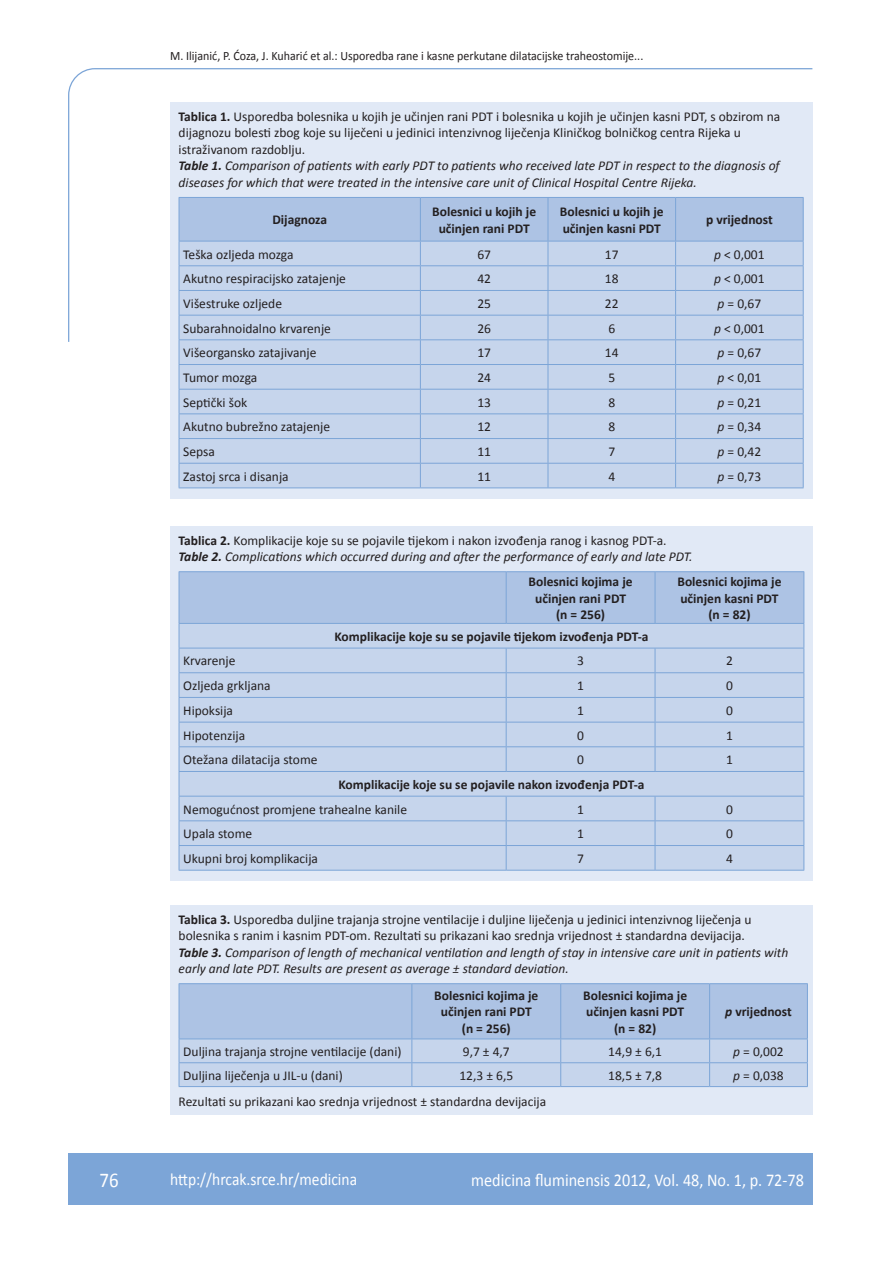
<style>
.page{position:relative;width:889px;height:1268px;background:#fff}
.page>*{position:absolute;margin:0;border:0;box-sizing:border-box;transform-origin:0 0}
.t1{font:21px "Calibri";color:#fff;scale:.9 1}
.t2{font:18px "Calibri";color:#fff;scale:.9 1}
.t3{font:17.25px "Calibri";color:#fff;scale:.9 1}
.potpis_slika{font:13.5px/16.5px "Calibri";color:#231f20}
.tablica{font:13.5px "Calibri";color:#231f20}
.tablica-2{font:700 13.5px/16.5px "Calibri";color:#231f20;text-align:center}
.potpis_slika-2{font:italic 13.5px/16.5px "Calibri";color:#231f20}
.glava{font:12.75px "Calibri";color:#231f20;scale:.94 1}
.s1{font-weight:700}
.s2{font-weight:700;font-style:italic}
.s3{font-style:italic}
.s4{font-weight:700;font-style:normal}
.s5{font-style:normal}
</style>
<div class="page">
<svg style="left:68px;top:68px;width:745px;height:275px"></svg>
<div style="left:68px;top:1152px;width:744px;height:51px;background:#7ca5d7"></div>
<div style="left:170px;top:102px;width:642px;height:396px;background:#e1e9f6"></div>
<svg style="left:179px;top:197px;width:625px;height:290px;background:#bfd0e9"></svg>
<hr style="left:179px;top:487px;width:241px;height:1px;background:#7ca5d7">
<hr style="left:420px;top:487px;width:128px;height:1px;background:#7ca5d7">
<hr style="left:548px;top:487px;width:127px;height:1px;background:#7ca5d7">
<hr style="left:675px;top:487px;width:128px;height:1px;background:#7ca5d7">
<div style="left:170px;top:526px;width:642px;height:354px;background:#e1e9f6"></div>
<svg style="left:179px;top:571px;width:625px;height:298px;background:#becfe9"></svg>
<hr style="left:179px;top:869px;width:327px;height:1px;background:#7ca5d7">
<hr style="left:506px;top:869px;width:149px;height:1px;background:#7ca5d7">
<hr style="left:655px;top:869px;width:149px;height:1px;background:#7ca5d7">
<div style="left:170px;top:904px;width:642px;height:210px;background:#e1e9f6"></div>
<svg style="left:179px;top:983px;width:629px;height:103px;background:#b6c9e7"></svg>
<hr style="left:179px;top:1085px;width:233px;height:1px;background:#7ca5d7">
<hr style="left:412px;top:1085px;width:149px;height:1px;background:#7ca5d7">
<hr style="left:561px;top:1085px;width:148px;height:1px;background:#7ca5d7">
<hr style="left:709px;top:1085px;width:98px;height:1px;background:#7ca5d7">
<p class="glava" style="left:170px;top:47px;width:505px">M. Ilijanić, P. Ćoza, J. Kuharić et al.: Usporedba rane i kasne perkutane dilatacijske traheostomije...</p>
<p class="potpis_slika" style="left:179px;top:107px;width:603px"><span class="s1">Tablica 1.</span> Usporedba bolesnika u kojih je učinjen rani PDT i bolesnika u kojih je učinjen kasni PDT, s obzirom na dijagnozu bolesti zbog koje su liječeni u jedinici intenzivnog liječenja Kliničkog bolničkog centra Rijeka u istraživanom razdoblju.<br><span class="s2">Table 1.</span> <span class="s3">Comparison of patients with early PDT to patients who received late PDT in respect to the diagnosis of diseases for which that were treated in the intensive care unit of Clinical Hospital Centre Rijeka.</span></p>
<p class="tablica-2" style="left:272px;top:211px;width:56px">Dijagnoza</p>
<p class="tablica-2" style="left:432px;top:203px;width:105px">Bolesnici u kojih je učinjen rani PDT</p>
<p class="tablica-2" style="left:560px;top:203px;width:105px;text-align:left">Bolesnici u kojih je učinjen kasni PDT</p>
<p class="tablica-2" style="left:706px;top:211px;width:68px">p vrijednost</p>
<p class="tablica" style="left:183px;top:245px;width:112px">Teška ozljeda mozga</p>
<p class="tablica" style="left:477px;top:245px;width:15px">67</p>
<p class="tablica" style="left:605px;top:245px;width:15px">17</p>
<p class="tablica" style="left:714px;top:245px;width:52px"><span class="s3">p</span> &lt; 0,001</p>
<p class="tablica" style="left:183px;top:270px;width:164px">Akutno respiracijsko zatajenje</p>
<p class="tablica" style="left:477px;top:270px;width:15px">42</p>
<p class="tablica" style="left:605px;top:270px;width:15px">18</p>
<p class="tablica" style="left:714px;top:270px;width:52px"><span class="s3">p</span> &lt; 0,001</p>
<p class="tablica" style="left:183px;top:295px;width:100px">Višestruke ozljede</p>
<p class="tablica" style="left:477px;top:295px;width:15px">25</p>
<p class="tablica" style="left:605px;top:295px;width:15px">22</p>
<p class="tablica" style="left:717px;top:295px;width:45px"><span class="s3">p</span> = 0,67</p>
<p class="tablica" style="left:183px;top:319px;width:149px">Subarahnoidalno krvarenje</p>
<p class="tablica" style="left:477px;top:319px;width:15px">26</p>
<p class="tablica" style="left:608px;top:319px;width:8px">6</p>
<p class="tablica" style="left:714px;top:319px;width:52px"><span class="s3">p</span> &lt; 0,001</p>
<p class="tablica" style="left:183px;top:344px;width:135px">Višeorgansko zatajivanje</p>
<p class="tablica" style="left:477px;top:344px;width:15px">17</p>
<p class="tablica" style="left:605px;top:344px;width:15px">14</p>
<p class="tablica" style="left:717px;top:344px;width:45px"><span class="s3">p</span> = 0,67</p>
<p class="tablica" style="left:183px;top:369px;width:76px">Tumor mozga</p>
<p class="tablica" style="left:477px;top:369px;width:15px">24</p>
<p class="tablica" style="left:608px;top:369px;width:8px">5</p>
<p class="tablica" style="left:717px;top:369px;width:45px"><span class="s3">p</span> &lt; 0,01</p>
<p class="tablica" style="left:183px;top:393px;width:66px">Septički šok</p>
<p class="tablica" style="left:477px;top:393px;width:15px">13</p>
<p class="tablica" style="left:608px;top:393px;width:8px">8</p>
<p class="tablica" style="left:717px;top:393px;width:45px"><span class="s3">p</span> = 0,21</p>
<p class="tablica" style="left:183px;top:418px;width:148px">Akutno bubrežno zatajenje</p>
<p class="tablica" style="left:477px;top:418px;width:15px">12</p>
<p class="tablica" style="left:608px;top:418px;width:8px">8</p>
<p class="tablica" style="left:717px;top:418px;width:45px"><span class="s3">p</span> = 0,34</p>
<p class="tablica" style="left:183px;top:443px;width:33px">Sepsa</p>
<p class="tablica" style="left:477px;top:443px;width:15px">11</p>
<p class="tablica" style="left:608px;top:443px;width:8px">7</p>
<p class="tablica" style="left:717px;top:443px;width:45px"><span class="s3">p</span> = 0,42</p>
<p class="tablica" style="left:183px;top:467px;width:107px">Zastoj srca i disanja</p>
<p class="tablica" style="left:477px;top:467px;width:15px">11</p>
<p class="tablica" style="left:608px;top:467px;width:8px">4</p>
<p class="tablica" style="left:717px;top:467px;width:45px"><span class="s3">p</span> = 0,73</p>
<p class="potpis_slika-2" style="left:179px;top:531px;width:515px"><span class="s4">Tablica 2.</span> <span class="s5">Komplikacije koje su se pojavile tijekom i nakon izvođenja ranog i kasnog PDT-a.<br></span><span class="s1">Table 2.</span> Complications which occurred during and after the performance of early and late PDT.</p>
<p class="tablica-2" style="left:528px;top:572px;width:105px">Bolesnici kojima je učinjen rani PDT</p>
<p class="tablica-2" style="left:556px;top:605px;width:51px">(n = 256)</p>
<p class="tablica-2" style="left:677px;top:572px;width:105px;text-align:left">Bolesnici kojima je učinjen kasni PDT</p>
<p class="tablica-2" style="left:708px;top:605px;width:44px">(n = 82)</p>
<p class="tablica-2" style="left:334px;top:627px;width:315px">Komplikacije koje su se pojavile tijekom izvođenja PDT-a</p>
<p class="tablica" style="left:183px;top:652px;width:54px">Krvarenje</p>
<p class="tablica" style="left:577px;top:652px;width:8px">3</p>
<p class="tablica" style="left:726px;top:652px;width:8px">2</p>
<p class="tablica" style="left:183px;top:677px;width:89px">Ozljeda grkljana</p>
<p class="tablica" style="left:577px;top:677px;width:8px">1</p>
<p class="tablica" style="left:726px;top:677px;width:8px">0</p>
<p class="tablica" style="left:183px;top:701px;width:51px">Hipoksija</p>
<p class="tablica" style="left:577px;top:701px;width:8px">1</p>
<p class="tablica" style="left:726px;top:701px;width:8px">0</p>
<p class="tablica" style="left:183px;top:726px;width:64px">Hipotenzija</p>
<p class="tablica" style="left:577px;top:726px;width:8px">0</p>
<p class="tablica" style="left:726px;top:726px;width:8px">1</p>
<p class="tablica" style="left:183px;top:751px;width:136px">Otežana dilatacija stome</p>
<p class="tablica" style="left:577px;top:751px;width:8px">0</p>
<p class="tablica" style="left:726px;top:751px;width:8px">1</p>
<p class="tablica-2" style="left:338px;top:775px;width:308px">Komplikacije koje su se pojavile nakon izvođenja PDT-a</p>
<p class="tablica" style="left:183px;top:800px;width:225px">Nemogućnost promjene trahealne kanile</p>
<p class="tablica" style="left:577px;top:800px;width:8px">1</p>
<p class="tablica" style="left:726px;top:800px;width:8px">0</p>
<p class="tablica" style="left:183px;top:825px;width:70px">Upala stome</p>
<p class="tablica" style="left:577px;top:825px;width:8px">1</p>
<p class="tablica" style="left:726px;top:825px;width:8px">0</p>
<p class="tablica" style="left:183px;top:849px;width:136px">Ukupni broj komplikacija</p>
<p class="tablica" style="left:577px;top:849px;width:8px">7</p>
<p class="tablica" style="left:726px;top:849px;width:8px">4</p>
<p class="potpis_slika" style="left:179px;top:910px;width:611px"><span class="s1">Tablica 3.</span> Usporedba duljine trajanja strojne ventilacije i duljine liječenja u jedinici intenzivnog liječenja u bolesnika s ranim i kasnim PDT-om. Rezultati su prikazani kao srednja vrijednost ± standardna devijacija.<br><span class="s2">Table 3.</span> <span class="s3">Comparison of length of mechanical ventilation and length of stay in intensive care unit in patients with early and late PDT. Results are present as average ± standard deviation.</span></p>
<p class="tablica-2" style="left:434px;top:986px;width:105px">Bolesnici kojima je učinjen rani PDT</p>
<p class="tablica-2" style="left:462px;top:1019px;width:51px">(n = 256)</p>
<p class="tablica-2" style="left:583px;top:986px;width:105px;text-align:left">Bolesnici kojima je učinjen kasni PDT</p>
<p class="tablica-2" style="left:614px;top:1019px;width:44px">(n = 82)</p>
<p class="tablica-2" style="left:725px;top:1002px;width:68px"><span class="s3">p</span> vrijednost</p>
<p class="tablica" style="left:183px;top:1042px;width:220px">Duljina trajanja strojne ventilacije (dani)</p>
<p class="tablica" style="left:463px;top:1042px;width:48px">9,7 ± 4,7</p>
<p class="tablica" style="left:608px;top:1042px;width:55px">14,9 ± 6,1</p>
<p class="tablica" style="left:733px;top:1042px;width:52px"><span class="s3">p</span> = 0,002</p>
<p class="tablica" style="left:183px;top:1066px;width:161px">Duljina liječenja u JIL-u (dani)</p>
<p class="tablica" style="left:459px;top:1066px;width:55px">12,3 ± 6,5</p>
<p class="tablica" style="left:608px;top:1066px;width:55px">18,5 ± 7,8</p>
<p class="tablica" style="left:733px;top:1066px;width:52px"><span class="s3">p</span> = 0,038</p>
<p class="tablica" style="left:179px;top:1092px;width:369px">Rezultati su prikazani kao srednja vrijednost ± standardna devijacija</p>
<p class="t1" style="left:99px;top:1166px;width:23px">76</p>
<p class="t3" style="left:170px;top:1167px;width:209px">http://hrcak.srce.hr/medicina</p>
<p class="t2" style="left:471px;top:1168px;width:371px">medicina fluminensis 2012, Vol. 48, No. 1, p. 72-78</p>
</div>
